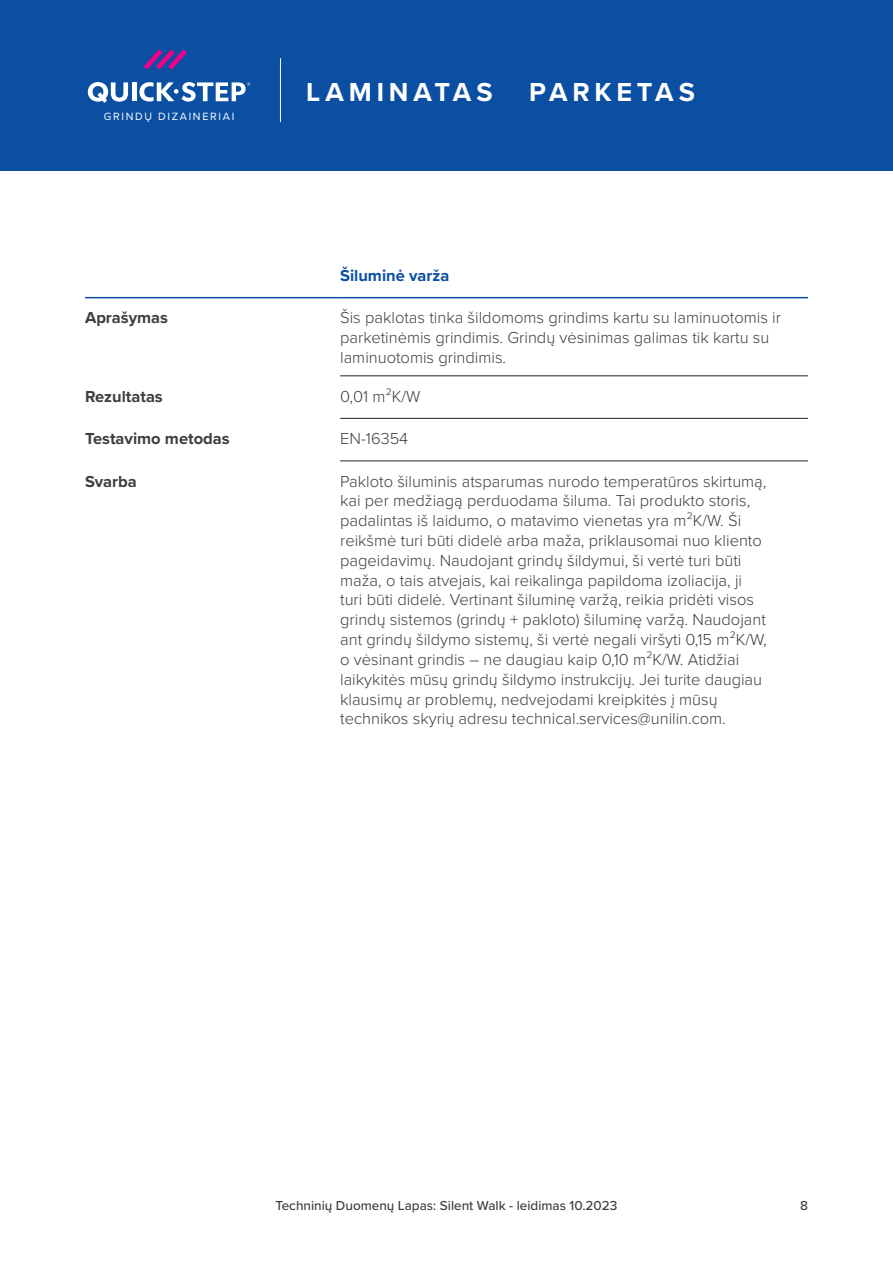
<style>
.page{position:relative;width:893px;height:1263px;background:#fff}
.page>*{position:absolute;margin:0;border:0;box-sizing:border-box;transform-origin:0 0}
.Range{font:700 27px "Proxima Nova";letter-spacing:.175em;color:#fff}
.BodyText{font:300 16.5px/19.8px "Proxima Nova";color:#3e3e3f}
.Column-First{font:700 16.5px "Proxima Nova";color:#3e3e3f}
.Row-Header{font:700 16.5px "Proxima Nova";color:#0a4fa2}
.t1{font:500 13.5px "Proxima Nova";color:#3e3e3f}
.FloorDesigners{font:10.95px "Proxima Nova";letter-spacing:.15em;color:#fff}
</style>
<div class="page">
<div style="left:0;top:0;width:893px;height:170px;background:#0a4fa2"></div>
<hr style="left:280px;top:58px;width:1px;height:64px;background:#fff">
<svg style="left:144px;top:49px;width:43px;height:21px"></svg>
<svg style="left:88px;top:82px;width:40px;height:21px"></svg>
<hr style="left:132px;top:82px;width:4px;height:19px;background:#fff">
<svg style="left:139px;top:82px;width:111px;height:20px"></svg>
<hr style="left:340px;top:376px;width:468px;height:1px;background:#231f20">
<hr style="left:340px;top:418px;width:468px;height:1px;background:#231f20">
<hr style="left:340px;top:461px;width:468px;height:1px;background:#231f20">
<hr style="left:340px;top:297px;width:468px;height:1px;background:#0a4fa2">
<hr style="left:85px;top:297px;width:255px;height:1px;background:#0a4fa2">
<p class="FloorDesigners" style="left:104px;top:108px;width:132px">GRINDŲ DIZAINERIAI</p>
<p class="Range" style="left:306px;top:72px;width:188px">LAMINATAS</p>
<p class="Range" style="left:529px;top:72px;width:167px">PARKETAS</p>
<p class="Row-Header" style="left:340px;top:263px;width:111px">Šiluminė varža</p>
<p class="Column-First" style="left:85px;top:306px;width:85px">Aprašymas</p>
<p class="BodyText" style="left:340px;top:307px;width:442px">Šis paklotas tinka šildomoms grindims kartu su laminuotomis ir parketinėmis grindimis. Grindų vėsinimas galimas tik kartu su laminuotomis grindimis.</p>
<p class="Column-First" style="left:85px;top:384px;width:79px">Rezultatas</p>
<p class="BodyText" style="left:340px;top:385px;width:82px">0,01 m²K/W</p>
<p class="Column-First" style="left:85px;top:426px;width:146px">Testavimo metodas</p>
<p class="BodyText" style="left:340px;top:428px;width:70px">EN-16354</p>
<p class="Column-First" style="left:85px;top:469px;width:53px">Svarba</p>
<p class="BodyText" style="left:340px;top:470px;width:428px">Pakloto šiluminis atsparumas nurodo temperatūros skirtumą, kai per medžiagą perduodama šiluma. Tai produkto storis, padalintas iš laidumo, o matavimo vienetas yra m²K/W. Ši reikšmė turi būti didelė arba maža, priklausomai nuo kliento pageidavimų. Naudojant grindų šildymui, ši vertė turi būti maža, o tais atvejais, kai reikalinga papildoma izoliacija, ji turi būti didelė. Vertinant šiluminę varžą, reikia pridėti visos grindų sistemos (grindų + pakloto) šiluminę varžą. Naudojant ant grindų šildymo sistemų, ši vertė negali viršyti 0,15 m²K/W, o vėsinant grindis – ne daugiau kaip 0,10 m²K/W. Atidžiai laikykitės mūsų grindų šildymo instrukcijų. Jei turite daugiau klausimų ar problemų, nedvejodami kreipkitės į mūsų technikos skyrių adresu technical.services@unilin.com.</p>
<p class="t1" style="left:275px;top:1195px;width:343px">Techninių Duomenų Lapas: Silent Walk - leidimas 10.2023</p>
<p class="t1" style="left:800px;top:1195px;width:9px">8</p>
</div>
